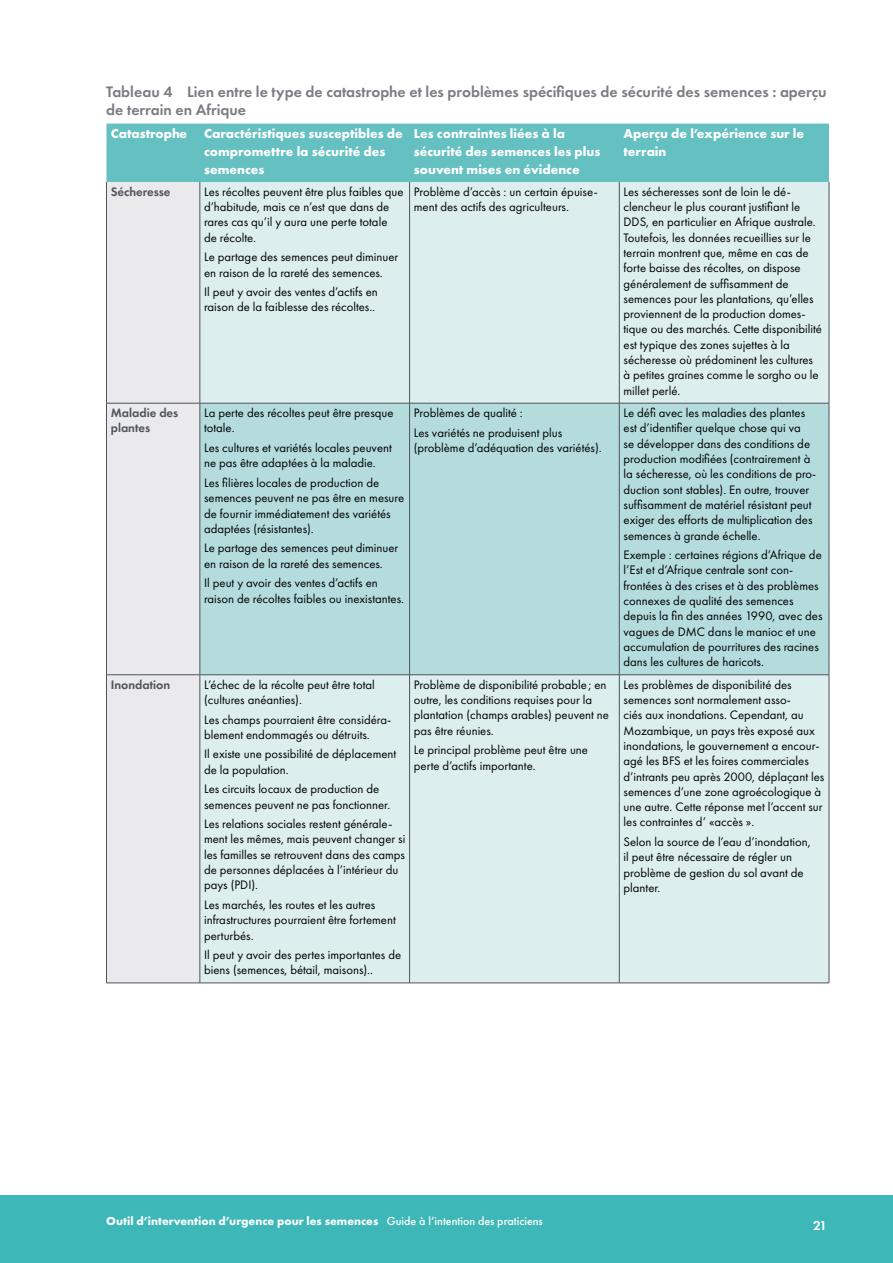
<style>
.page{position:relative;width:893px;height:1263px;background:#fff}
.page>*{position:absolute;margin:0;border:0;box-sizing:border-box;transform-origin:0 0}
.tableTitle{font:600 15.75px/18px "Futura PT";color:#7b7b82}
.table-h1{font:700 13.5px/18px "Futura PT";color:#fff}
.t1{font:600 13.5px "Futura PT";color:#fff}
.SERT-table-text-body{font:12.75px/15.3px "Futura PT";color:#000}
.SERT-table-text-body-2{font:600 12.75px/15.3px "Futura PT";color:#4e535b}
.t2{font:700 12px "Futura PT";color:#fff}
.s1{font-weight:500}
</style>
<div class="page">
<div style="left:0;top:1195px;width:893px;height:68px;background:#3db7b7"></div>
<div style="left:106px;top:124px;width:723px;height:58px;background:#65c0c1"></div>
<div style="left:107px;top:182px;width:93px;height:801px;background:#eae9eb"></div>
<div style="left:201px;top:182px;width:628px;height:801px;background:#dceeee"></div>
<div style="left:201px;top:404px;width:628px;height:270px;background:#b4dcdd"></div>
<hr style="left:106px;top:182px;width:1px;height:221px;background:#4e535b">
<hr style="left:200px;top:182px;width:1px;height:221px;background:#4e535b">
<hr style="left:409px;top:182px;width:1px;height:221px;background:#4e535b">
<hr style="left:619px;top:182px;width:1px;height:221px;background:#4e535b">
<hr style="left:829px;top:182px;width:1px;height:221px;background:#4e535b">
<hr style="left:106px;top:403px;width:1px;height:272px;background:#4e535b">
<hr style="left:200px;top:403px;width:1px;height:272px;background:#4e535b">
<hr style="left:409px;top:403px;width:1px;height:272px;background:#4e535b">
<hr style="left:619px;top:403px;width:1px;height:272px;background:#4e535b">
<hr style="left:829px;top:403px;width:1px;height:272px;background:#4e535b">
<hr style="left:106px;top:675px;width:1px;height:308px;background:#4e535b">
<hr style="left:200px;top:675px;width:1px;height:308px;background:#4e535b">
<hr style="left:409px;top:675px;width:1px;height:308px;background:#4e535b">
<hr style="left:619px;top:675px;width:1px;height:308px;background:#4e535b">
<hr style="left:829px;top:675px;width:1px;height:308px;background:#4e535b">
<hr style="left:106px;top:403px;width:94px;height:1px;background:#4e535b">
<hr style="left:200px;top:403px;width:210px;height:1px;background:#4e535b">
<hr style="left:410px;top:403px;width:209px;height:1px;background:#4e535b">
<hr style="left:619px;top:403px;width:210px;height:1px;background:#4e535b">
<hr style="left:106px;top:674px;width:94px;height:1px;background:#4e535b">
<hr style="left:200px;top:674px;width:210px;height:1px;background:#4e535b">
<hr style="left:410px;top:674px;width:209px;height:1px;background:#4e535b">
<hr style="left:619px;top:674px;width:210px;height:1px;background:#4e535b">
<hr style="left:106px;top:983px;width:94px;height:1px;background:#4e535b">
<hr style="left:200px;top:983px;width:210px;height:1px;background:#4e535b">
<hr style="left:410px;top:983px;width:209px;height:1px;background:#4e535b">
<hr style="left:619px;top:983px;width:210px;height:1px;background:#4e535b">
<p class="tableTitle" style="left:106px;top:83px;width:722px">Tableau 4 Lien entre le type de catastrophe et les problèmes spécifiques de sécurité des semences : aperçu de terrain en Afrique</p>
<p class="table-h1" style="left:111px;top:124px;width:78px">Catastrophe</p>
<p class="table-h1" style="left:204px;top:124px;width:200px">Caractéristiques susceptibles de compromettre la sécurité des semences</p>
<p class="table-h1" style="left:414px;top:124px;width:188px">Les contraintes liées à la sécurité des semences les plus souvent mises en évidence</p>
<p class="table-h1" style="left:623px;top:124px;width:182px">Aperçu de l’expérience sur le terrain</p>
<p class="SERT-table-text-body-2" style="left:111px;top:184px;width:61px">Sécheresse</p>
<p class="SERT-table-text-body" style="left:204px;top:184px;width:201px">Les récoltes peuvent être plus faibles que d’habitude, mais ce n’est que dans de rares cas qu’il y aura une perte totale de récolte.</p>
<p class="SERT-table-text-body" style="left:204px;top:249px;width:196px">Le partage des semences peut diminuer en raison de la rareté des semences.</p>
<p class="SERT-table-text-body" style="left:204px;top:284px;width:175px">Il peut y avoir des ventes d’actifs en raison de la faiblesse des récoltes..</p>
<p class="SERT-table-text-body" style="left:414px;top:184px;width:186px">Problème d’accès : un certain épuise&shy;ment des actifs des agriculteurs.</p>
<p class="SERT-table-text-body" style="left:623px;top:184px;width:200px">Les sécheresses sont de loin le dé&shy;clencheur le plus courant justifiant le DDS, en particulier en Afrique australe.<br>Toutefois, les données recueillies sur le terrain montrent que, même en cas de forte baisse des récoltes, on dispose généralement de suffisamment de semences pour les plantations, qu’elles proviennent de la production domes&shy;tique ou des marchés. Cette disponibilité est typique des zones sujettes à la sécheresse où prédominent les cultures à petites graines comme le sorgho ou le millet perlé.</p>
<p class="SERT-table-text-body-2" style="left:111px;top:405px;width:69px">Maladie des plantes</p>
<p class="SERT-table-text-body" style="left:204px;top:405px;width:191px">La perte des récoltes peut être presque totale.</p>
<p class="SERT-table-text-body" style="left:204px;top:440px;width:189px">Les cultures et variétés locales peuvent ne pas être adaptées à la maladie.</p>
<p class="SERT-table-text-body" style="left:204px;top:475px;width:202px">Les filières locales de production de semences peuvent ne pas être en mesure de fournir immédiatement des variétés adaptées (résistantes).</p>
<p class="SERT-table-text-body" style="left:204px;top:540px;width:196px">Le partage des semences peut diminuer en raison de la rareté des semences.</p>
<p class="SERT-table-text-body" style="left:204px;top:575px;width:201px">Il peut y avoir des ventes d’actifs en raison de récoltes faibles ou inexistantes.</p>
<p class="SERT-table-text-body" style="left:414px;top:405px;width:110px">Problèmes de qualité :</p>
<p class="SERT-table-text-body" style="left:414px;top:425px;width:189px">Les variétés ne produisent plus (problème d’adéquation des variétés).</p>
<p class="SERT-table-text-body-2" style="left:111px;top:677px;width:61px">Inondation</p>
<p class="SERT-table-text-body" style="left:204px;top:677px;width:172px">L’échec de la récolte peut être total (cultures anéanties).</p>
<p class="SERT-table-text-body" style="left:204px;top:712px;width:189px">Les champs pourraient être considéra&shy;blement endommagés ou détruits.</p>
<p class="SERT-table-text-body" style="left:204px;top:746px;width:194px">Il existe une possibilité de déplacement de la population.</p>
<p class="SERT-table-text-body" style="left:204px;top:781px;width:188px">Les circuits locaux de production de semences peuvent ne pas fonctionner.</p>
<p class="SERT-table-text-body" style="left:204px;top:816px;width:203px">Les relations sociales restent générale&shy;ment les mêmes, mais peuvent changer si les familles se retrouvent dans des camps de personnes déplacées à l’intérieur du pays (PDI).</p>
<p class="SERT-table-text-body" style="left:204px;top:897px;width:193px">Les marchés, les routes et les autres infrastructures pourraient être fortement perturbés.</p>
<p class="SERT-table-text-body" style="left:204px;top:947px;width:199px">Il peut y avoir des pertes importantes de biens (semences, bétail, maisons)..</p>
<p class="SERT-table-text-body" style="left:414px;top:677px;width:197px">Problème de disponibilité probable ; en outre, les conditions requises pour la plantation (champs arables) peuvent ne pas être réunies.</p>
<p class="SERT-table-text-body" style="left:414px;top:742px;width:176px">Le principal problème peut être une perte d’actifs importante.</p>
<p class="SERT-table-text-body" style="left:623px;top:405px;width:194px">Le défi avec les maladies des plantes est d’identifier quelque chose qui va<br>se développer dans des conditions de production modifiées (contrairement à la sécheresse, où les conditions de pro&shy;duction sont stables). En outre, trouver suffisamment de matériel résistant peut exiger des efforts de multiplication des semences à grande échelle.</p>
<p class="SERT-table-text-body" style="left:623px;top:547px;width:201px">Exemple : certaines régions d’Afrique de l’Est et d’Afrique centrale sont con&shy;frontées à des crises et à des problèmes connexes de qualité des semences depuis la fin des années 1990, avec des vagues de DMC dans le manioc et une accumulation de pourritures des racines dans les cultures de haricots.</p>
<p class="SERT-table-text-body" style="left:623px;top:677px;width:202px">Les problèmes de disponibilité des semences sont normalement asso-<br>ciés aux inondations. Cependant, au Mozambique, un pays très exposé aux inondations, le gouvernement a encour&shy;agé les BFS et les foires commerciales d’intrants peu après 2000, déplaçant les semences d’une zone agroécologique à une autre. Cette réponse met l’accent sur les contraintes d’ «accès ».</p>
<p class="SERT-table-text-body" style="left:623px;top:834px;width:189px">Selon la source de l’eau d’inondation, il peut être nécessaire de régler un problème de gestion du sol avant de planter.</p>
<p class="t2" style="left:106px;top:1213px;width:438px">Outil d’intervention d’urgence pour les semences <span class="s1">Guide à l’intention des praticiens</span></p>
<p class="t1" style="left:813px;top:1217px;width:15px">21</p>
</div>
